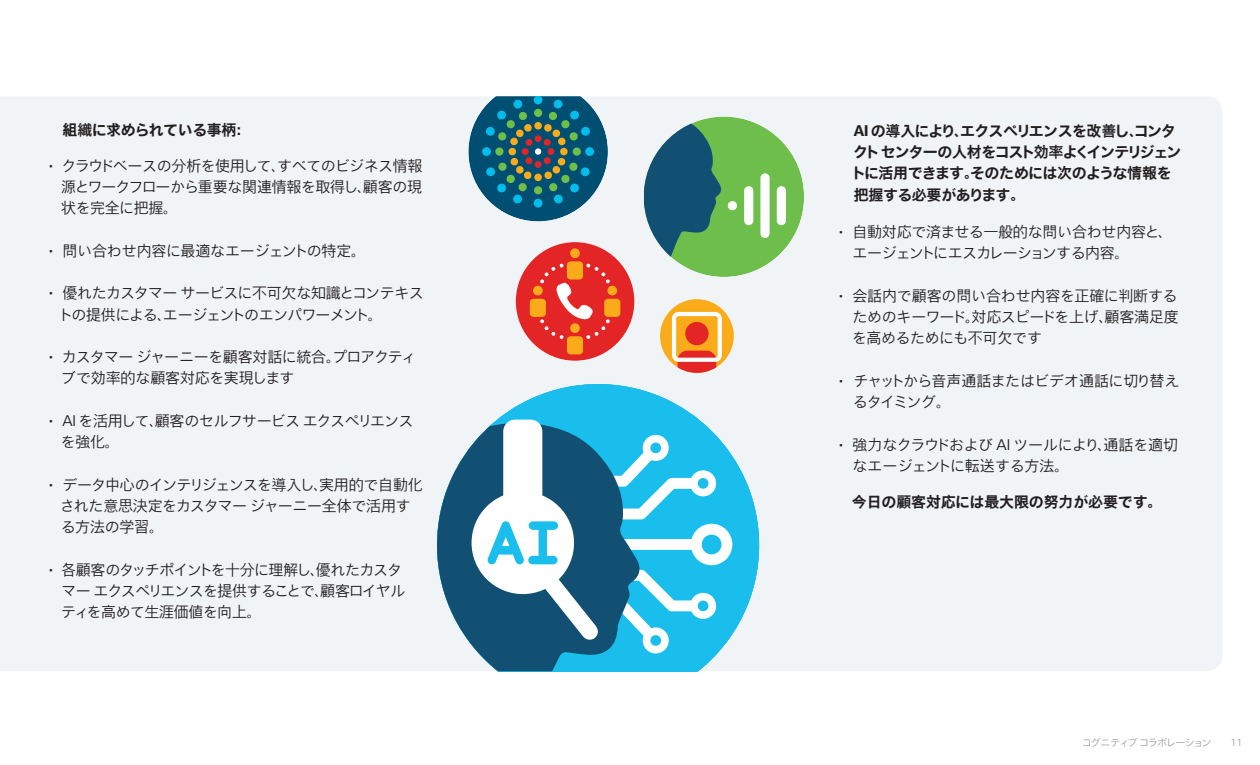
<style>
.page{position:relative;width:1260px;height:765px;background:#fff}
.page>*{position:absolute;margin:0;border:0;box-sizing:border-box;transform-origin:0 0}
.Body{font:15px/21.2px "Cisco Sans JPN Light";letter-spacing:-.03em;color:#231f20}
.Body-2{font:15px/21.2px "Cisco Sans JPN Bold";letter-spacing:-.04em;color:#231f20}
.Body-3{font:15px "Cisco Sans JPN Light";letter-spacing:-.01em;color:#231f20}
.Body-4{font:15px "Cisco Sans JPN Bold";letter-spacing:-.01em;color:#231f20}
.t1{font:10px "Cisco Sans JPN Light";letter-spacing:-.09em;color:#9d9fa2}
.t2{font:300 10px "Cisco Sans";color:#9d9fa2}
.s1{font-family:"Cisco Sans";font-weight:300}
.s2{font-family:"Cisco Sans";font-weight:700}
</style>
<div class="page">
<div style="left:0;top:97px;width:1222px;height:574px;background:#f1f4f6"></div>
<svg style="left:468px;top:96px;width:140px;height:125px"></svg>
<div style="left:644px;top:117px;width:160px;height:160px;background:#6dbe4b;border-radius:50%"></div>
<svg style="left:644px;top:117px;width:77px;height:143px"></svg>
<svg style="left:728px;top:201px;width:9px;height:9px"></svg>
<div style="left:744px;top:186px;width:9px;height:39px;background:#fff;border-radius:5px"></div>
<div style="left:777px;top:186px;width:9px;height:39px;background:#fff;border-radius:5px"></div>
<div style="left:760px;top:173px;width:10px;height:65px;background:#fff;border-radius:5px"></div>
<div style="left:516px;top:242px;width:118px;height:119px;background:#e42526;border-radius:50%"></div>
<div style="left:567px;top:336px;width:16px;height:18px;background:#faab1a;border-radius:4px"></div>
<div style="left:567px;top:261px;width:16px;height:19px;background:#faab1a;border-radius:4px"></div>
<div style="left:570px;top:248px;width:10px;height:10px;background:#faab1a;border-radius:50%"></div>
<div style="left:604px;top:299px;width:16px;height:18px;background:#faab1a;border-radius:4px"></div>
<div style="left:607px;top:286px;width:10px;height:9px;background:#faab1a;border-radius:50%"></div>
<div style="left:530px;top:299px;width:16px;height:18px;background:#faab1a;border-radius:4px"></div>
<div style="left:533px;top:286px;width:10px;height:9px;background:#faab1a;border-radius:50%"></div>
<svg style="left:540px;top:263px;width:70px;height:76px"></svg>
<svg style="left:437px;top:384px;width:322px;height:287px;fill:#f1f4f6"></svg>
<svg style="left:437px;top:422px;width:205px;height:249px;fill:#114f73"></svg>
<div style="left:472px;top:492px;width:102px;height:102px;background:#fff;border-radius:50%"></div>
<svg style="left:487px;top:420px;width:245px;height:235px"></svg>
<div style="left:660px;top:299px;width:74px;height:74px;background:#faab1a;border-radius:50%"></div>
<svg style="left:672px;top:312px;width:50px;height:61px"></svg>
<p class="Body-2" style="left:62px;top:119px;width:185px">組織に求められている事柄：</p>
<p class="Body" style="left:61px;top:156px;width:363px;text-align:justify;text-indent:-12px"><span class="s1">•</span> クラウドベースの分析を使用して、すべてのビジネス情報源とワークフローから重要な関連情報を取得し、顧客の現状を完全に把握。</p>
<p class="Body-3" style="left:49px;top:241px;width:319px"><span class="s1">•</span> 問い合わせ内容に最適なエージェントの特定。</p>
<p class="Body" style="left:58px;top:283px;width:367px;text-indent:-10px"><span class="s1">•</span> 優れたカスタマーサービスに不可欠な知識とコンテキストの提供による、エージェントのエンパワーメント。</p>
<p class="Body" style="left:61px;top:347px;width:357px;text-indent:-12px"><span class="s1">•</span> カスタマージャーニーを顧客対話に統合。プロアクティブで効率的な顧客対応を実現します</p>
<p class="Body" style="left:61px;top:411px;width:354px;text-indent:-12px"><span class="s1">• AI</span> を活用して、顧客のセルフサービスエクスペリエンスを強化。</p>
<p class="Body" style="left:60px;top:475px;width:364px;text-indent:-12px"><span class="s1">•</span> データ中心のインテリジェンスを導入し、実用的で自動化された意思決定をカスタマージャーニー全体で活用する方法の学習。</p>
<p class="Body" style="left:61px;top:560px;width:346px;text-indent:-12px"><span class="s1">•</span> 各顧客のタッチポイントを十分に理解し、優れたカスタマーエクスペリエンスを提供することで、顧客ロイヤルティを高めて生涯価値を向上。</p>
<p class="Body-2" style="left:851px;top:120px;width:332px"><span class="s2">AI</span> の導入により、エクスペリエンスを改善し、コンタクトセンターの人材をコスト効率よくインテリジェントに活用できます。そのためには次のような情報を把握する必要があります。</p>
<p class="Body" style="left:852px;top:222px;width:322px;text-indent:-14px"><span class="s1">•</span> 自動対応で済ませる一般的な問い合わせ内容と、エージェントにエスカレーションする内容。</p>
<p class="Body" style="left:852px;top:286px;width:328px;text-align:justify;text-indent:-13px"><span class="s1">•</span> 会話内で顧客の問い合わせ内容を正確に判断するためのキーワード。対応スピードを上げ、顧客満足度を高めるためにも不可欠です</p>
<p class="Body" style="left:853px;top:371px;width:328px;text-indent:-14px"><span class="s1">•</span> チャットから音声通話またはビデオ通話に切り替えるタイミング。</p>
<p class="Body" style="left:852px;top:435px;width:327px;text-indent:-14px"><span class="s1">•</span> 強力なクラウドおよび <span class="s1">AI</span> ツールにより、通話を適切なエージェントに転送する方法。</p>
<p class="Body-4" style="left:852px;top:492px;width:312px">今日の顧客対応には最大限の努力が必要です。</p>
<p class="t1" style="left:1082px;top:736px;width:131px">コグニティブコラボレーション</p>
<p class="t2" style="left:1231px;top:736px;width:13px">11</p>
</div>
